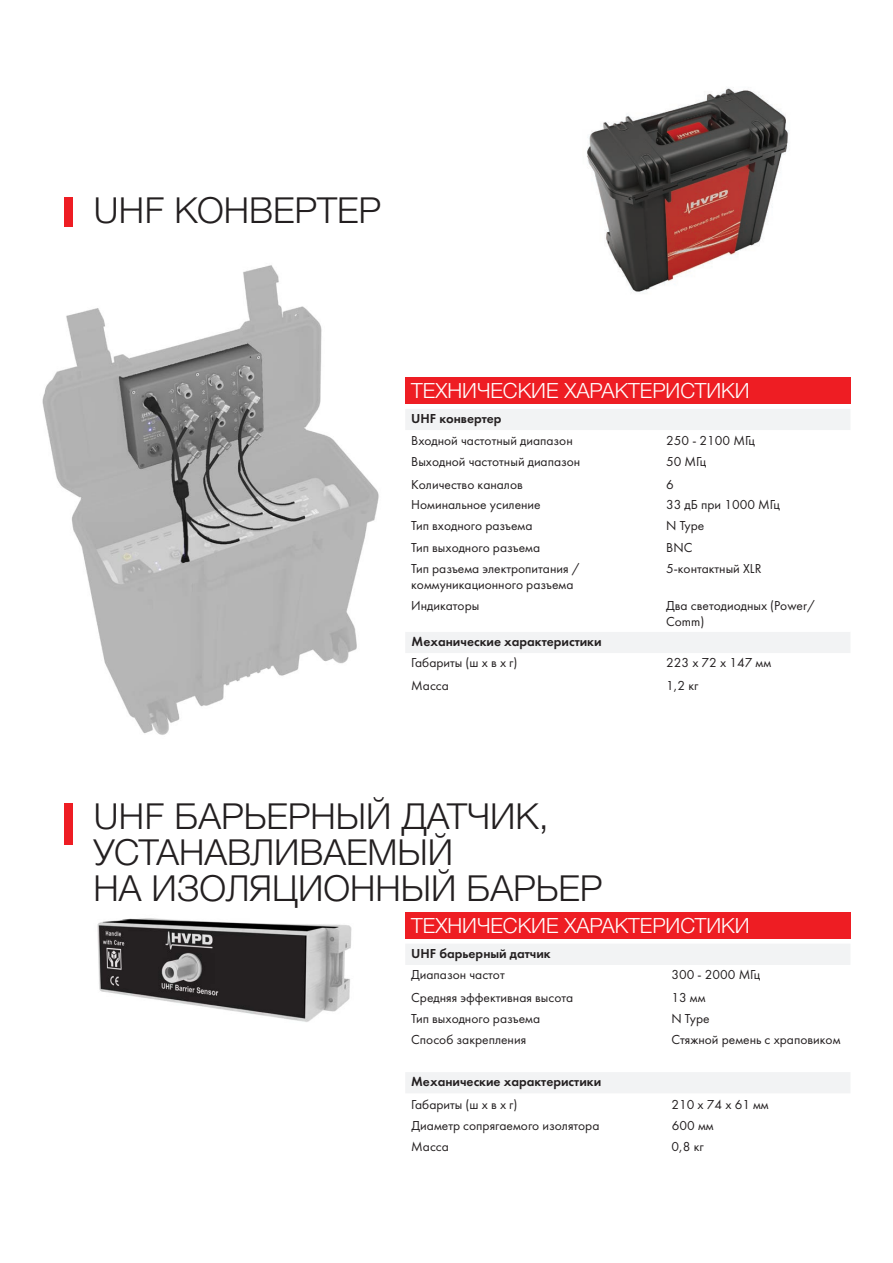
<style>
.page{position:relative;width:893px;height:1263px;background:#fff}
.page>*{position:absolute;margin:0;border:0;box-sizing:border-box;transform-origin:0 0}
.t1{font:300 36px/36px "Helvetica Neue Cyr";color:#231f20}
.t2{font:300 21px "Helvetica Neue Cyr";color:#fff}
.t3{font:13.5px/16.2px "Futura Book C";color:#231f20}
.t4{font:13.5px "Futura Demi C";color:#231f20}
</style>
<div class="page">
<img style="left:42px;top:265px;width:337px;height:470px">
<div style="left:405px;top:912px;width:445px;height:27px;background:#ee1d23"></div>
<svg style="left:406px;top:944px;width:444px;height:149px"></svg>
<img style="left:97px;top:918px;width:255px;height:104px">
<div style="left:64px;top:804px;width:8px;height:41px;background:#ee1d23"></div>
<div style="left:64px;top:197px;width:8px;height:30px;background:#ee1d23"></div>
<div style="left:405px;top:377px;width:445px;height:27px;background:#ee1d23"></div>
<div style="left:406px;top:409px;width:444px;height:244px;background:#f2f3f4"></div>
<svg style="left:406px;top:430px;width:444px;height:202px"></svg>
<img style="left:587px;top:88px;width:202px;height:204px">
<p class="t1" style="left:94px;top:192px;width:289px">UHF КОНВЕРТЕР</p>
<p class="t2" style="left:411px;top:379px;width:340px">ТЕХНИЧЕСКИЕ ХАРАКТЕРИСТИКИ</p>
<p class="t4" style="left:411px;top:411px;width:92px">UHF конвертер</p>
<p class="t3" style="left:411px;top:432px;width:163px">Входной частотный диапазон</p>
<p class="t3" style="left:666px;top:432px;width:90px">250 - 2100 МГц</p>
<p class="t3" style="left:411px;top:453px;width:171px">Выходной частотный диапазон</p>
<p class="t3" style="left:666px;top:453px;width:42px">50 МГц</p>
<p class="t3" style="left:411px;top:476px;width:113px">Количество каналов</p>
<p class="t3" style="left:666px;top:476px;width:9px">6</p>
<p class="t3" style="left:411px;top:497px;width:131px">Номинальное усиление</p>
<p class="t3" style="left:666px;top:497px;width:115px">33 дБ при 1000 МГц</p>
<p class="t3" style="left:411px;top:518px;width:123px">Тип входного разъема</p>
<p class="t3" style="left:666px;top:518px;width:40px">N Type</p>
<p class="t3" style="left:411px;top:539px;width:130px">Тип выходного разъема</p>
<p class="t3" style="left:666px;top:539px;width:28px">BNC</p>
<p class="t3" style="left:411px;top:561px;width:170px">Тип разъема электропитания / коммуникационного разъема</p>
<p class="t3" style="left:666px;top:561px;width:97px">5-контактный XLR</p>
<p class="t3" style="left:411px;top:597px;width:70px">Индикаторы</p>
<p class="t3" style="left:666px;top:597px;width:150px">Два светодиодных (Power/<br>Comm)</p>
<p class="t4" style="left:412px;top:634px;width:191px">Механические характеристики</p>
<p class="t3" style="left:411px;top:655px;width:108px">Габариты (ш х в х г)</p>
<p class="t3" style="left:666px;top:655px;width:106px">223 х 72 х 147 мм</p>
<p class="t3" style="left:411px;top:678px;width:39px">Масса</p>
<p class="t3" style="left:666px;top:678px;width:34px">1,2 кг</p>
<p class="t1" style="left:94px;top:799px;width:457px">UHF БАРЬЕРНЫЙ ДАТЧИК,<br>УСТАНАВЛИВАЕМЫЙ</p>
<p class="t1" style="left:94px;top:871px;width:510px">НА ИЗОЛЯЦИОННЫЙ БАРЬЕР</p>
<p class="t2" style="left:411px;top:914px;width:340px">ТЕХНИЧЕСКИЕ ХАРАКТЕРИСТИКИ</p>
<p class="t4" style="left:411px;top:945px;width:141px">UHF барьерный датчик</p>
<p class="t3" style="left:411px;top:967px;width:95px">Диапазон частот</p>
<p class="t3" style="left:671px;top:967px;width:90px">300 - 2000 МГц</p>
<p class="t3" style="left:411px;top:990px;width:164px">Средняя эффективная высота</p>
<p class="t3" style="left:671px;top:990px;width:36px">13 мм</p>
<p class="t3" style="left:411px;top:1010px;width:130px">Тип выходного разъема</p>
<p class="t3" style="left:671px;top:1010px;width:40px">N Type</p>
<p class="t3" style="left:411px;top:1031px;width:116px">Способ закрепления</p>
<p class="t3" style="left:671px;top:1031px;width:171px">Стяжной ремень с храповиком</p>
<p class="t4" style="left:411px;top:1074px;width:191px">Механические характеристики</p>
<p class="t3" style="left:411px;top:1097px;width:108px">Габариты (ш х в х г)</p>
<p class="t3" style="left:671px;top:1097px;width:99px">210 х 74 х 61 мм</p>
<p class="t3" style="left:412px;top:1117px;width:189px">Диаметр сопрягаемого изолятора</p>
<p class="t3" style="left:672px;top:1117px;width:43px">600 мм</p>
<p class="t3" style="left:411px;top:1139px;width:39px">Масса</p>
<p class="t3" style="left:671px;top:1139px;width:34px">0,8 кг</p>
</div>
